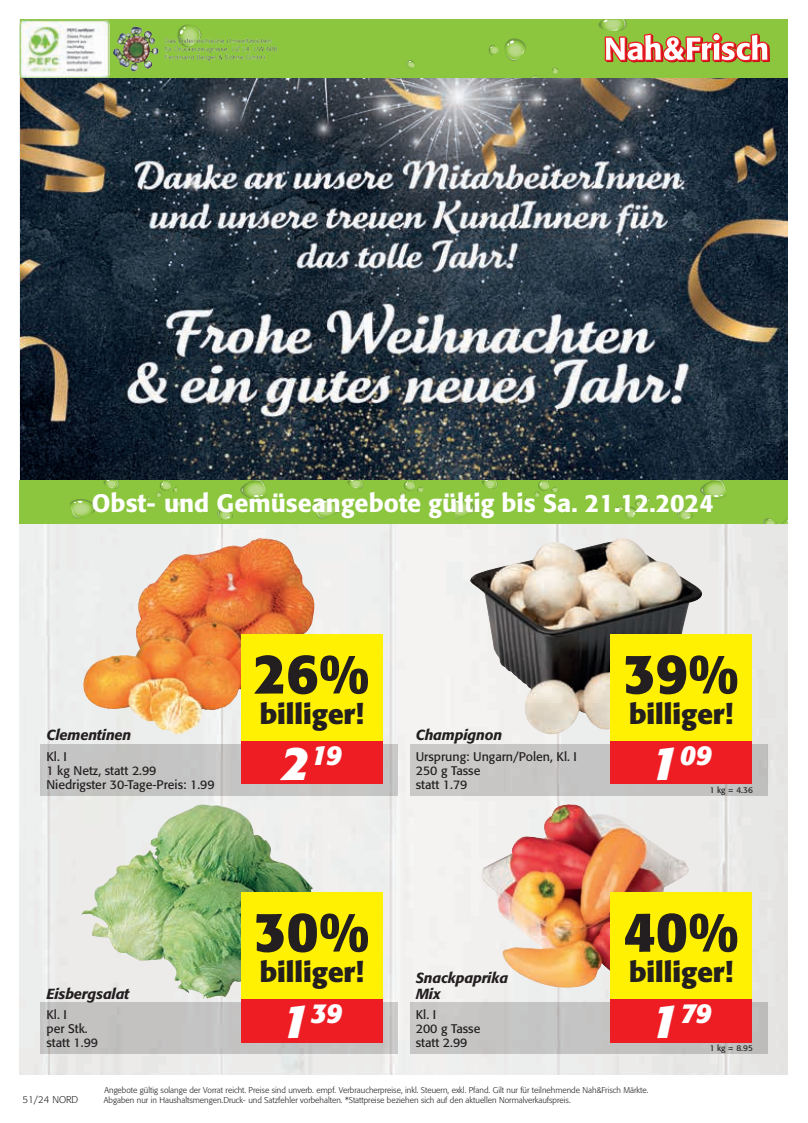
<style>
.page{position:relative;width:808px;height:1123px;background:#fff}
.page>*{position:absolute;margin:0;border:0;box-sizing:border-box;transform-origin:0 0}
.t1{font:700 55.5px "Formata Std";color:#231f20}
.t2{font:italic 700 46.9px "Formata Std";color:#fff}
.t3{font:700 27.7px "Formata Std";color:#231f20}
.t4{font:italic 700 27.3px "Formata Std";letter-spacing:-.02em;color:#fff}
.t5{font:500 25px "Formata Std";color:#fff}
.t6{font:italic 500 14.5px/16px "Formata Std";letter-spacing:-.01em;color:#231f20}
.t7{font:12.4px/14px "Formata Std";color:#231f20}
.t8{font:300 9.7px "Formata Std";color:#231f20}
.t9{font:300 8.3px "Formata Std";color:#231f20}
.t10{font:8.3px "Formata Std";color:#231f20}
.s1{font-size:46.9px}
</style>
<div class="page">
<img style="left:20px;top:524px;width:767px;height:550px">
<div style="left:20px;top:20px;width:767px;height:59px;background:#8bc63e"></div>
<svg style="left:530px;top:75px;width:9px;height:4px"></svg>
<svg style="left:552px;top:67px;width:7px;height:8px"></svg>
<svg style="left:489px;top:38px;width:37px;height:23px"></svg>
<svg style="left:406px;top:60px;width:9px;height:9px"></svg>
<img style="left:20px;top:20px;width:90px;height:59px">
<svg style="left:598px;top:20px;width:172px;height:42px"></svg>
<img style="left:113px;top:26px;width:165px;height:46px">
<img style="left:81px;top:804px;width:234px;height:194px">
<img style="left:481px;top:804px;width:221px;height:194px">
<img style="left:470px;top:538px;width:232px;height:196px">
<img style="left:83px;top:538px;width:231px;height:196px">
<img style="left:20px;top:79px;width:767px;height:402px">
<div style="left:443px;top:481px;width:149px;height:43px;background:#8bc63e"></div>
<svg style="left:482px;top:481px;width:16px;height:8px"></svg>
<svg style="left:455px;top:499px;width:20px;height:20px"></svg>
<svg style="left:534px;top:481px;width:25px;height:16px"></svg>
<div style="left:161px;top:481px;width:139px;height:43px;background:#8bc63e"></div>
<svg style="left:217px;top:509px;width:16px;height:11px"></svg>
<svg style="left:240px;top:481px;width:26px;height:18px"></svg>
<div style="left:592px;top:481px;width:195px;height:43px;background:#8bc63e"></div>
<svg style="left:677px;top:509px;width:16px;height:11px"></svg>
<svg style="left:700px;top:481px;width:26px;height:18px"></svg>
<svg style="left:616px;top:500px;width:24px;height:19px"></svg>
<svg style="left:763px;top:518px;width:24px;height:6px"></svg>
<div style="left:297px;top:481px;width:158px;height:43px;background:#8bc63e"></div>
<svg style="left:347px;top:481px;width:16px;height:8px"></svg>
<svg style="left:314px;top:499px;width:27px;height:20px"></svg>
<svg style="left:400px;top:481px;width:24px;height:16px"></svg>
<div style="left:20px;top:481px;width:157px;height:43px;background:#8bc63e"></div>
<svg style="left:103px;top:481px;width:16px;height:8px"></svg>
<svg style="left:70px;top:499px;width:27px;height:20px"></svg>
<svg style="left:156px;top:481px;width:24px;height:25px"></svg>
<div style="left:410px;top:1002px;width:357px;height:52px;background:#c4c4c4"></div>
<div style="left:410px;top:744px;width:357px;height:52px;background:#c8c6c5"></div>
<div style="left:41px;top:1002px;width:357px;height:52px;background:#c4c2c1"></div>
<div style="left:41px;top:744px;width:357px;height:52px;background:#c4c4c4"></div>
<div style="left:241px;top:740px;width:142px;height:44px;background:#ee1d23"></div>
<div style="left:241px;top:634px;width:142px;height:106px;background:#fff101"></div>
<div style="left:610px;top:740px;width:142px;height:44px;background:#ee1d23"></div>
<div style="left:610px;top:634px;width:142px;height:106px;background:#fff101"></div>
<div style="left:241px;top:998px;width:142px;height:44px;background:#ee1d23"></div>
<div style="left:241px;top:892px;width:142px;height:106px;background:#fff101"></div>
<div style="left:610px;top:998px;width:142px;height:44px;background:#ee1d23"></div>
<div style="left:610px;top:892px;width:142px;height:106px;background:#fff101"></div>
<h3 class="t5" style="left:92px;top:487px;width:624px">Obst- und Gemüseangebote gültig bis Sa. 21.12.2024</h3>
<h3 class="t6" style="left:46px;top:727px;width:86px">Clementinen</h3>
<h3 class="t7" style="left:46px;top:749px;width:170px">Kl. I<br>1 kg Netz, statt 2.99<br>Niedrigster 30-Tage-Preis: 1.99</h3>
<h1 class="t1" style="left:254px;top:639px;width:117px">26%</h1>
<h3 class="t3" style="left:260px;top:697px;width:105px">billiger!</h3>
<h3 class="t4" style="left:311px;top:738px;width:32px">19</h3>
<h2 class="t2" style="left:282px;top:734px;width:29px">2</h2>
<h3 class="t6" style="left:416px;top:727px;width:88px">Champignon</h3>
<h3 class="t7" style="left:416px;top:749px;width:163px">Ursprung: Ungarn/Polen, Kl. I<br>250 g Tasse<br>statt 1.79</h3>
<h1 class="t1" style="left:623px;top:639px;width:117px">39%</h1>
<h3 class="t3" style="left:629px;top:697px;width:105px">billiger!</h3>
<h3 class="t4" style="left:650px;top:738px;width:63px"><span class="s1">1</span>09</h3>
<p class="t10" style="left:710px;top:785px;width:45px">1 kg = 4.36</p>
<h3 class="t6" style="left:46px;top:985px;width:84px">Eisbergsalat</h3>
<h3 class="t7" style="left:46px;top:1007px;width:53px">Kl. I<br>per Stk. statt 1.99</h3>
<h1 class="t1" style="left:254px;top:897px;width:117px">30%</h1>
<h3 class="t3" style="left:260px;top:955px;width:105px">billiger!</h3>
<h3 class="t4" style="left:281px;top:996px;width:62px"><span class="s1">1</span>39</h3>
<h3 class="t6" style="left:416px;top:969px;width:94px">Snackpaprika<br>Mix</h3>
<h3 class="t7" style="left:416px;top:1007px;width:66px">Kl. I<br>200 g Tasse statt 2.99</h3>
<h1 class="t1" style="left:623px;top:897px;width:117px">40%</h1>
<h3 class="t3" style="left:629px;top:955px;width:105px">billiger!</h3>
<h3 class="t4" style="left:651px;top:996px;width:62px"><span class="s1">1</span>79</h3>
<p class="t10" style="left:710px;top:1043px;width:45px">1 kg = 8.95</p>
<p class="t9" style="left:104px;top:1085px;width:545px">Angebote gültig solange der Vorrat reicht. Preise sind unverb. empf. Verbraucherpreise, inkl. Steuern, exkl. Pfand. Gilt nur für teilnehmende Nah&amp;Frisch Märkte.</p>
<p class="t8" style="left:23px;top:1094px;width:57px">51/24 NORD</p>
<p class="t9" style="left:104px;top:1095px;width:468px">Abgaben nur in Haushaltsmengen.Druck- und Satzfehler vorbehalten. *Stattpreise beziehen sich auf den aktuellen Normalverkaufspreis.</p>
</div>
